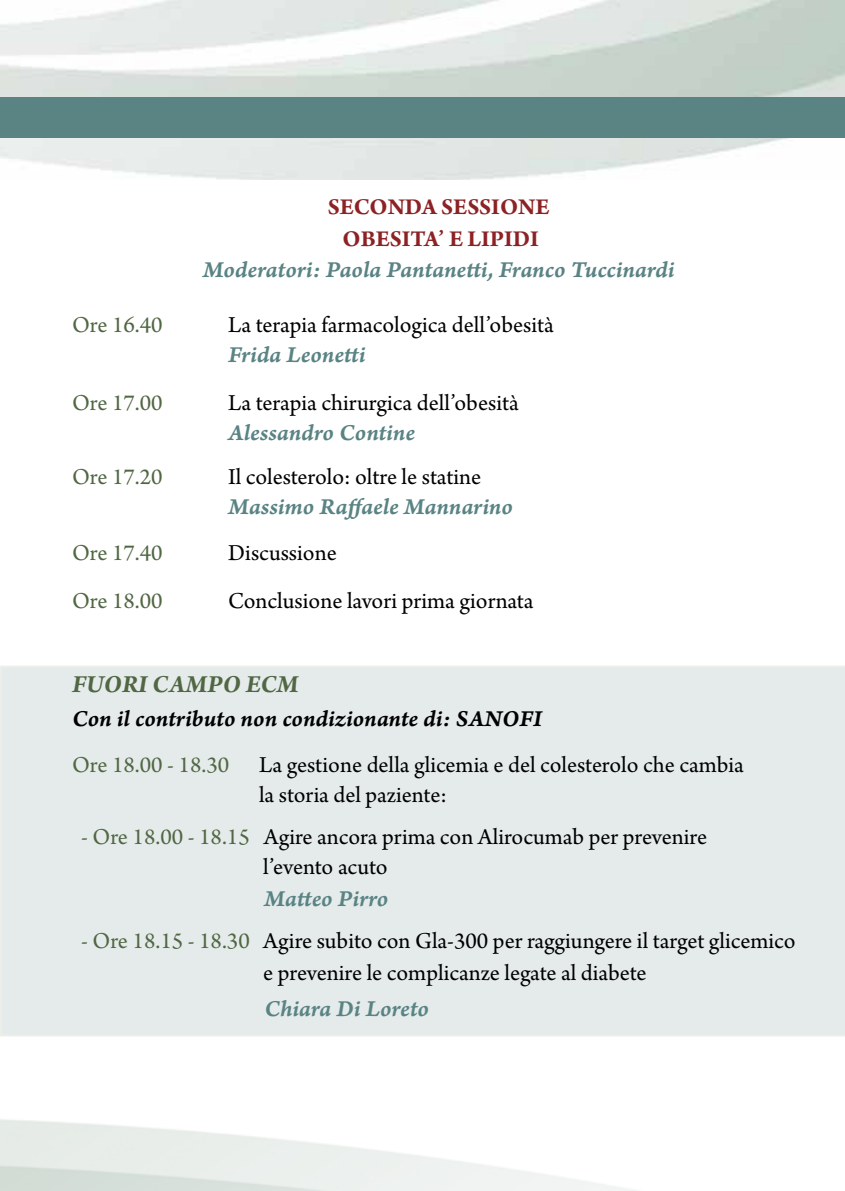
<style>
.page{position:relative;width:845px;height:1191px;background:#fff}
.page>*{position:absolute;margin:0;border:0;box-sizing:border-box;transform-origin:0 0}
.t1{font:italic 700 26px "Arno Pro";letter-spacing:.005em;color:#516743}
.t2{font:24px/30px "Arno Pro";color:#000}
.t3{font:24px "Arno Pro Smbd Italic Caption";letter-spacing:-.005em;color:#5a8384}
.t4{font:24px "Arno Pro";color:#516743}
.t5{font:24px "Arno Pro Smbd Italic Caption";letter-spacing:-.005em;color:#000}
.t6{font:700 24px/32px "Arno Pro";color:#8d2225;text-align:center}
.s1{color:#516743}
</style>
<div class="page">
<div style="left:0;top:666px;width:845px;height:370px;background:#e5ebeb"></div>
<div style="left:0;top:97px;width:845px;height:41px;background:#5a8384"></div>
<p class="t6" style="left:328px;top:192px;width:223px">SECONDA SESSIONE<br>OBESITA’ E LIPIDI</p>
<p class="t3" style="left:203px;top:254px;width:473px">Moderatori: Paola Pantanetti, Franco Tuccinardi</p>
<p class="t4" style="left:72px;top:311px;width:92px">Ore 16.40</p>
<p class="t2" style="left:228px;top:311px;width:327px">La terapia farmacologica dell’obesità</p>
<p class="t3" style="left:228px;top:340px;width:139px">Frida Leonetti</p>
<p class="t4" style="left:72px;top:389px;width:92px">Ore 17.00</p>
<p class="t2" style="left:228px;top:389px;width:292px">La terapia chirurgica dell’obesità</p>
<p class="t3" style="left:228px;top:418px;width:188px">Alessandro Contine</p>
<p class="t4" style="left:72px;top:463px;width:92px">Ore 17.20</p>
<p class="t2" style="left:228px;top:463px;width:255px">Il colesterolo: oltre le statine</p>
<p class="t3" style="left:228px;top:492px;width:286px">Massimo Raffaele Mannarino</p>
<p class="t4" style="left:72px;top:539px;width:92px">Ore 17.40</p>
<p class="t2" style="left:228px;top:539px;width:110px">Discussione</p>
<p class="t4" style="left:72px;top:587px;width:92px">Ore 18.00</p>
<p class="t2" style="left:228px;top:587px;width:307px">Conclusione lavori prima giornata</p>
<p class="t1" style="left:72px;top:669px;width:228px">FUORI CAMPO ECM</p>
<p class="t5" style="left:72px;top:704px;width:472px">Con il contributo non condizionante di: SANOFI</p>
<p class="t2" style="left:259px;top:751px;width:486px;text-indent:-187px"><span class="s1">Ore 18.00 - 18.30</span> La gestione della glicemia e del colesterolo che cambia la storia del paziente:</p>
<p class="t2" style="left:263px;top:823px;width:445px;text-indent:-182px"><span class="s1">- Ore 18.00 - 18.15</span> Agire ancora prima con Alirocumab per prevenire l’evento acuto</p>
<p class="t3" style="left:264px;top:884px;width:126px">Matteo Pirro</p>
<p class="t2" style="left:263px;top:926px;width:534px;line-height:32px;text-indent:-182px"><span class="s1">- Ore 18.15 - 18.30</span> Agire subito con Gla-300 per raggiungere il target glicemico e prevenire le complicanze legate al diabete</p>
<p class="t3" style="left:264px;top:994px;width:166px">Chiara Di Loreto</p>
</div>
